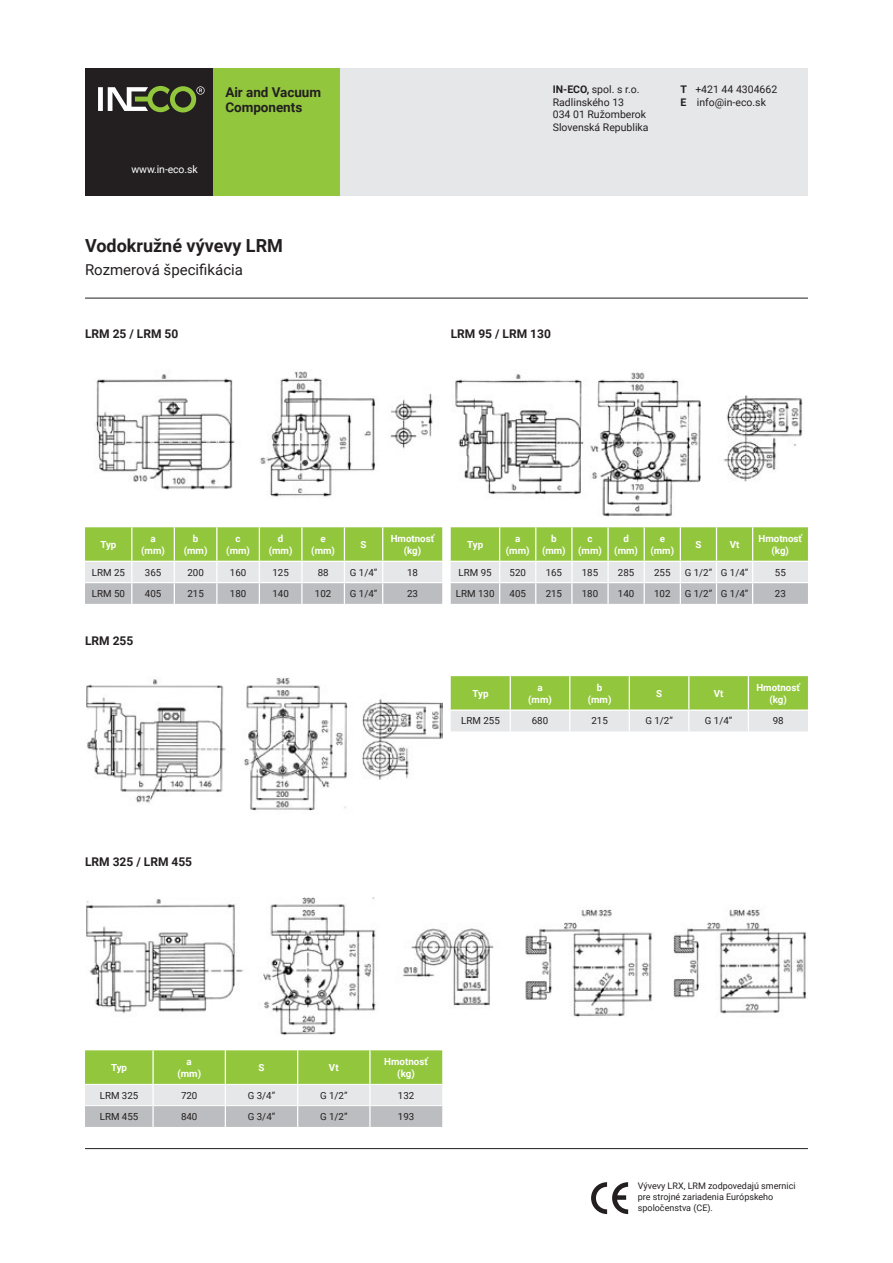
<style>
.page{position:relative;width:893px;height:1263px;background:#fff}
.page>*{position:absolute;margin:0;border:0;box-sizing:border-box;transform-origin:0 0}
.t1{font:700 18px "Roboto";color:#231f20}
.t2{font:15px "Roboto";color:#231f20}
.t3{font:700 13.5px/15px "Roboto";letter-spacing:-.005em;color:#231f20}
.t4{font:700 12px "Roboto";color:#231f20}
.t5{font:10.5px/12.6px "Roboto";color:#231f20}
.t6{font:10.5px "Roboto";letter-spacing:-.01em;color:#fff}
.t7{font:9.75px "Roboto";color:#231f20}
.t8{font:700 9.75px/11.7px "Roboto";color:#fff;text-align:center}
.t9{font:9px/10.8px "Roboto";color:#231f20}
.s1{font-weight:700}
</style>
<div class="page">
<hr style="left:85px;top:1148px;width:723px;height:1px;background:#231f20">
<svg style="left:85px;top:527px;width:357px;height:77px;background:#b9d097"></svg>
<svg style="left:451px;top:527px;width:357px;height:77px;background:#b9d097"></svg>
<svg style="left:451px;top:676px;width:357px;height:55px;background:#b4d483"></svg>
<svg style="left:85px;top:1050px;width:357px;height:77px;background:#b7ce94"></svg>
<hr style="left:369px;top:1106px;width:2px;height:21px;background:#fff">
<hr style="left:85px;top:298px;width:723px;height:1px;background:#231f20">
<img style="left:96px;top:371px;width:337px;height:126px">
<img style="left:86px;top:678px;width:356px;height:133px">
<img style="left:85px;top:897px;width:723px;height:138px">
<img style="left:455px;top:372px;width:348px;height:145px">
<svg style="left:591px;top:1182px;width:37px;height:32px"></svg>
<div style="left:340px;top:68px;width:468px;height:128px;background:#e6e7e9"></div>
<div style="left:213px;top:68px;width:127px;height:128px;background:#92c73d"></div>
<div style="left:85px;top:68px;width:128px;height:128px;background:#231f20"></div>
<svg style="left:98px;top:86px;width:107px;height:26px"></svg>
<p class="t6" style="left:132px;top:162px;width:68px">www.in-eco.sk</p>
<h3 class="t3" style="left:225px;top:84px;width:97px">Air and Vacuum<br>Components</h3>
<h1 class="t1" style="left:85px;top:233px;width:199px">Vodokružné vývevy LRM</h1>
<h2 class="t2" style="left:85px;top:259px;width:159px">Rozmerová špecifikácia</h2>
<p class="t5" style="left:553px;top:82px;width:97px"><span class="s1">IN-ECO,</span> spol. s r.o.<br>Radlinského 13<br>034 01 Ružomberok<br>Slovenská Republika</p>
<p class="t5" style="left:603px;top:120px;width:44px">republika</p>
<p class="t4" style="left:85px;top:326px;width:95px">LRM 25 / LRM 50</p>
<p class="t4" style="left:451px;top:326px;width:102px">LRM 95 / LRM 130</p>
<p class="t5" style="left:680px;top:82px;width:98px"><span class="s1">T</span> +421 44 4304662<br><span class="s1">E</span> info@in-eco.sk</p>
<p class="t8" style="left:100px;top:538px;width:18px">Typ</p>
<p class="t8" style="left:141px;top:532px;width:25px">a (mm)</p>
<p class="t8" style="left:184px;top:532px;width:25px">b (mm)</p>
<p class="t8" style="left:226px;top:532px;width:25px">c (mm)</p>
<p class="t8" style="left:269px;top:532px;width:25px">d (mm)</p>
<p class="t8" style="left:311px;top:532px;width:25px">e (mm)</p>
<p class="t8" style="left:361px;top:538px;width:7px">S</p>
<p class="t8" style="left:391px;top:532px;width:45px">Hmotnosť (kg)</p>
<p class="t7" style="left:92px;top:565px;width:35px">LRM 25</p>
<p class="t7" style="left:145px;top:565px;width:18px">365</p>
<p class="t7" style="left:187px;top:565px;width:18px">200</p>
<p class="t7" style="left:230px;top:565px;width:18px">160</p>
<p class="t7" style="left:272px;top:565px;width:18px">125</p>
<p class="t7" style="left:318px;top:565px;width:12px">88</p>
<p class="t7" style="left:350px;top:565px;width:29px">G 1/4”</p>
<p class="t7" style="left:407px;top:565px;width:12px">18</p>
<p class="t7" style="left:92px;top:587px;width:35px">LRM 50</p>
<p class="t7" style="left:145px;top:587px;width:18px">405</p>
<p class="t7" style="left:187px;top:587px;width:18px">215</p>
<p class="t7" style="left:230px;top:587px;width:18px">180</p>
<p class="t7" style="left:272px;top:587px;width:18px">140</p>
<p class="t7" style="left:315px;top:587px;width:18px">102</p>
<p class="t7" style="left:350px;top:587px;width:29px">G 1/4”</p>
<p class="t7" style="left:407px;top:587px;width:12px">23</p>
<p class="t4" style="left:85px;top:632px;width:50px">LRM 255</p>
<p class="t8" style="left:467px;top:538px;width:18px">Typ</p>
<p class="t8" style="left:506px;top:532px;width:25px">a (mm)</p>
<p class="t8" style="left:542px;top:532px;width:25px">b (mm)</p>
<p class="t8" style="left:578px;top:532px;width:25px">c (mm)</p>
<p class="t8" style="left:614px;top:532px;width:25px">d (mm)</p>
<p class="t8" style="left:650px;top:532px;width:25px">e (mm)</p>
<p class="t8" style="left:695px;top:538px;width:7px">S</p>
<p class="t8" style="left:730px;top:538px;width:11px">Vt</p>
<p class="t8" style="left:758px;top:532px;width:45px">Hmotnosť (kg)</p>
<p class="t7" style="left:459px;top:565px;width:35px">LRM 95</p>
<p class="t7" style="left:509px;top:565px;width:18px">520</p>
<p class="t7" style="left:546px;top:565px;width:18px">165</p>
<p class="t7" style="left:582px;top:565px;width:18px">185</p>
<p class="t7" style="left:618px;top:565px;width:18px">285</p>
<p class="t7" style="left:654px;top:565px;width:18px">255</p>
<p class="t7" style="left:685px;top:565px;width:65px">G 1/2” G 1/4”</p>
<p class="t7" style="left:775px;top:565px;width:12px">55</p>
<p class="t7" style="left:456px;top:587px;width:40px">LRM 130</p>
<p class="t7" style="left:509px;top:587px;width:18px">405</p>
<p class="t7" style="left:546px;top:587px;width:18px">215</p>
<p class="t7" style="left:582px;top:587px;width:18px">180</p>
<p class="t7" style="left:618px;top:587px;width:18px">140</p>
<p class="t7" style="left:654px;top:587px;width:18px">102</p>
<p class="t7" style="left:685px;top:587px;width:65px">G 1/2” G 1/4”</p>
<p class="t7" style="left:775px;top:587px;width:12px">23</p>
<p class="t8" style="left:472px;top:687px;width:18px">Typ</p>
<p class="t8" style="left:528px;top:681px;width:25px">a (mm)</p>
<p class="t8" style="left:588px;top:681px;width:25px">b (mm)</p>
<p class="t8" style="left:656px;top:687px;width:7px">S</p>
<p class="t8" style="left:714px;top:687px;width:11px">Vt</p>
<p class="t8" style="left:756px;top:681px;width:45px">Hmotnosť (kg)</p>
<p class="t7" style="left:461px;top:714px;width:40px">LRM 255</p>
<p class="t7" style="left:532px;top:714px;width:18px">680</p>
<p class="t7" style="left:591px;top:714px;width:18px">215</p>
<p class="t7" style="left:645px;top:714px;width:29px">G 1/2”</p>
<p class="t7" style="left:705px;top:714px;width:29px">G 1/4”</p>
<p class="t7" style="left:773px;top:714px;width:12px">98</p>
<p class="t4" style="left:85px;top:853px;width:109px">LRM 325 / LRM 455</p>
<p class="t8" style="left:111px;top:1061px;width:18px">Typ</p>
<p class="t8" style="left:177px;top:1055px;width:25px">a (mm)</p>
<p class="t8" style="left:259px;top:1061px;width:7px">S</p>
<p class="t8" style="left:329px;top:1061px;width:11px">Vt</p>
<p class="t8" style="left:384px;top:1055px;width:45px">Hmotnosť (kg)</p>
<p class="t7" style="left:100px;top:1088px;width:40px">LRM 325</p>
<p class="t7" style="left:181px;top:1088px;width:18px">720</p>
<p class="t7" style="left:248px;top:1088px;width:29px">G 3/4”</p>
<p class="t7" style="left:320px;top:1088px;width:29px">G 1/2”</p>
<p class="t7" style="left:398px;top:1088px;width:18px">132</p>
<p class="t7" style="left:100px;top:1110px;width:40px">LRM 455</p>
<p class="t7" style="left:181px;top:1110px;width:18px">840</p>
<p class="t7" style="left:248px;top:1110px;width:29px">G 3/4”</p>
<p class="t7" style="left:320px;top:1110px;width:29px">G 1/2”</p>
<p class="t7" style="left:398px;top:1110px;width:18px">193</p>
<p class="t9" style="left:638px;top:1180px;width:159px">Vývevy LRX, LRM zodpovedajú smernici pre strojné zariadenia Európskeho spoločenstva (CE).</p>
</div>
